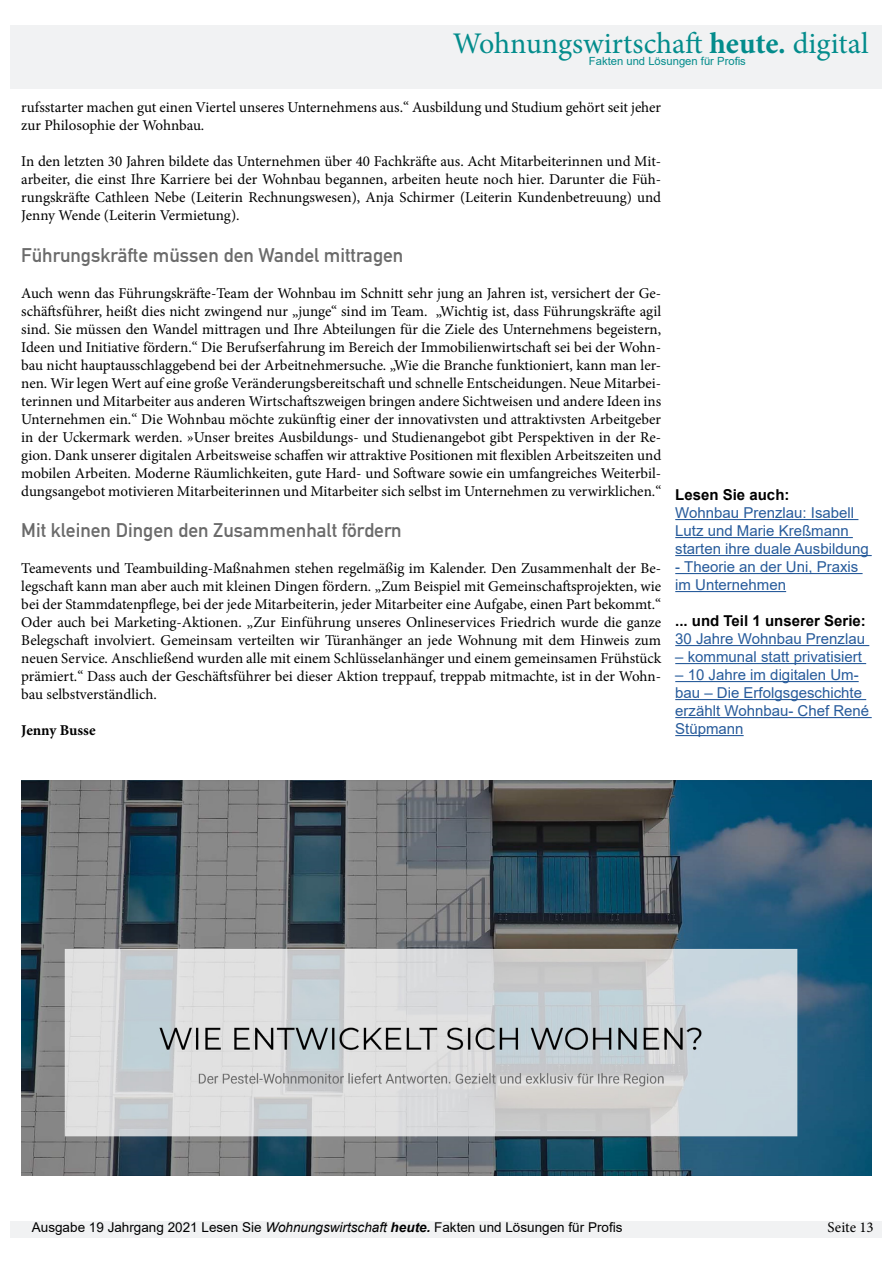
<style>
.page{position:relative;width:893px;height:1263px;background:#fff}
.page>*{position:absolute;margin:0;border:0;box-sizing:border-box;transform-origin:0 0}
.t1{font:30px "Minion Pro";color:#038c8c}
.t2{font:19.5px "DIN Mittelschrift Std";color:#6b6b6b}
.t3{font:15px/18px "Minion Pro";color:#000;text-align:justify}
.t4{font:15px/18px "Arial";color:#275b9b}
.t5{font:700 15px "Arial";color:#000}
.t6{font:700 15px "Minion Pro";letter-spacing:-.005em;color:#000}
.t7{font:13.5px "Arial";color:#000}
.t8{font:11.25px "Arial";color:#038c8c}
.s1{font-weight:700}
.s2{font-style:italic}
.s3{font-weight:700;font-style:italic}
</style>
<div class="page">
<div style="left:11px;top:26px;width:871px;height:63px;background:#f1f2f3"></div>
<div style="left:11px;top:1221px;width:871px;height:16px;background:#f1f2f3"></div>
<hr style="left:675px;top:519px;width:183px;height:1px;background:#275b9b">
<hr style="left:675px;top:537px;width:178px;height:1px;background:#275b9b">
<hr style="left:675px;top:555px;width:197px;height:1px;background:#275b9b">
<hr style="left:675px;top:573px;width:188px;height:1px;background:#275b9b">
<hr style="left:675px;top:591px;width:111px;height:1px;background:#275b9b">
<hr style="left:675px;top:645px;width:194px;height:1px;background:#275b9b">
<hr style="left:675px;top:663px;width:191px;height:1px;background:#275b9b">
<hr style="left:675px;top:681px;width:184px;height:1px;background:#275b9b">
<hr style="left:675px;top:699px;width:191px;height:1px;background:#275b9b">
<hr style="left:675px;top:717px;width:197px;height:1px;background:#275b9b">
<hr style="left:675px;top:735px;width:69px;height:1px;background:#275b9b">
<img style="left:21px;top:781px;width:851px;height:394px">
<h1 class="t1" style="left:453px;top:23px;width:417px">Wohnungswirtschaft <span class="s1">heute.</span> digital</h1>
<p class="t8" style="left:589px;top:53px;width:158px">Fakten und Lösungen für Profis</p>
<p class="t3" style="left:21px;top:98px;width:641px">rufsstarter machen gut einen Viertel unseres Unternehmens aus.“ Ausbildung und Studium gehört seit jeher zur Philosophie der Wohnbau.</p>
<p class="t3" style="left:21px;top:152px;width:641px">In den letzten 30 Jahren bildete das Unternehmen über 40 Fachkräfte aus. Acht Mitarbeiterinnen und Mit&shy;arbeiter, die einst Ihre Karriere bei der Wohnbau begannen, arbeiten heute noch hier. Darunter die Füh&shy;rungskräfte Cathleen Nebe (Leiterin Rechnungswesen), Anja Schirmer (Leiterin Kundenbetreuung) und Jenny Wende (Leiterin Vermietung).</p>
<h2 class="t2" style="left:21px;top:243px;width:384px">Führungskräfte müssen den Wandel mittragen</h2>
<p class="t3" style="left:21px;top:284px;width:642px">Auch wenn das Führungskräfte-Team der Wohnbau im Schnitt sehr jung an Jahren ist, versichert der Ge&shy;schäftsführer, heißt dies nicht zwingend nur „junge“ sind im Team. „Wichtig ist, dass Führungskräfte agil sind. Sie müssen den Wandel mittragen und Ihre Abteilungen für die Ziele des Unternehmens begeistern, Ideen und Initiative fördern.“ Die Berufserfahrung im Bereich der Immobilienwirtschaft sei bei der Wohn&shy;bau nicht hauptausschlaggebend bei der Arbeitnehmersuche. „Wie die Branche funktioniert, kann man ler&shy;nen. Wir legen Wert auf eine große Veränderungsbereitschaft und schnelle Entscheidungen. Neue Mitarbei&shy;terinnen und Mitarbeiter aus anderen Wirtschaftszweigen bringen andere Sichtweisen und andere Ideen ins Unternehmen ein.“ Die Wohnbau möchte zukünftig einer der innovativsten und attraktivsten Arbeitgeber in der Uckermark werden. »Unser breites Ausbildungs- und Studienangebot gibt Perspektiven in der Re&shy;gion. Dank unserer digitalen Arbeitsweise schaffen wir attraktive Positionen mit flexiblen Arbeitszeiten und mobilen Arbeiten. Moderne Räumlichkeiten, gute Hard- und Software sowie ein umfangreiches Weiterbil&shy;dungsangebot motivieren Mitarbeiterinnen und Mitarbeiter sich selbst im Unternehmen zu verwirklichen.“</p>
<h2 class="t2" style="left:21px;top:519px;width:382px">Mit kleinen Dingen den Zusammenhalt fördern</h2>
<p class="t3" style="left:21px;top:559px;width:641px">Teamevents und Teambuilding-Maßnahmen stehen regelmäßig im Kalender. Den Zusammenhalt der Be&shy;legschaft kann man aber auch mit kleinen Dingen fördern. „Zum Beispiel mit Gemeinschaftsprojekten, wie bei der Stammdatenpflege, bei der jede Mitarbeiterin, jeder Mitarbeiter eine Aufgabe, einen Part bekommt.“ Oder auch bei Marketing-Aktionen. „Zur Einführung unseres Onlineservices Friedrich wurde die ganze Belegschaft involviert. Gemeinsam verteilten wir Türanhänger an jede Wohnung mit dem Hinweis zum neuen Service. Anschließend wurden alle mit einem Schlüsselanhänger und einem gemeinsamen Frühstück prämiert.“ Dass auch der Geschäftsführer bei dieser Aktion treppauf, treppab mitmachte, ist in der Wohn&shy;bau selbstverständlich.</p>
<p class="t6" style="left:21px;top:720px;width:76px">Jenny Busse</p>
<p class="t5" style="left:675px;top:484px;width:116px">Lesen Sie auch:</p>
<p class="t4" style="left:675px;top:504px;width:195px">Wohnbau Prenzlau: Isabell<br>Lutz und Marie Kreßmann starten ihre duale Ausbildung</p>
<p class="t4" style="left:675px;top:558px;width:185px">- Theorie an der Uni, Praxis im Unternehmen</p>
<p class="t5" style="left:675px;top:610px;width:192px">... und Teil 1 unserer Serie:</p>
<p class="t4" style="left:675px;top:630px;width:191px">30 Jahre Wohnbau Prenzlau</p>
<p class="t4" style="left:675px;top:648px;width:188px">– kommunal statt privatisiert</p>
<p class="t4" style="left:675px;top:666px;width:195px">– 10 Jahre im digitalen Um&shy;bau – Die Erfolgsgeschichte erzählt Wohnbau- Chef René<br>Stüpmann</p>
<p class="t7" style="left:32px;top:1218px;width:592px">Ausgabe 19 Jahrgang 2021 Lesen Sie <span class="s2">Wohnungswirtschaft</span> <span class="s3">heute.</span> Fakten und Lösungen für Profis</p>
<p class="t3" style="left:828px;top:1218px;width:48px">Seite 13</p>
</div>
